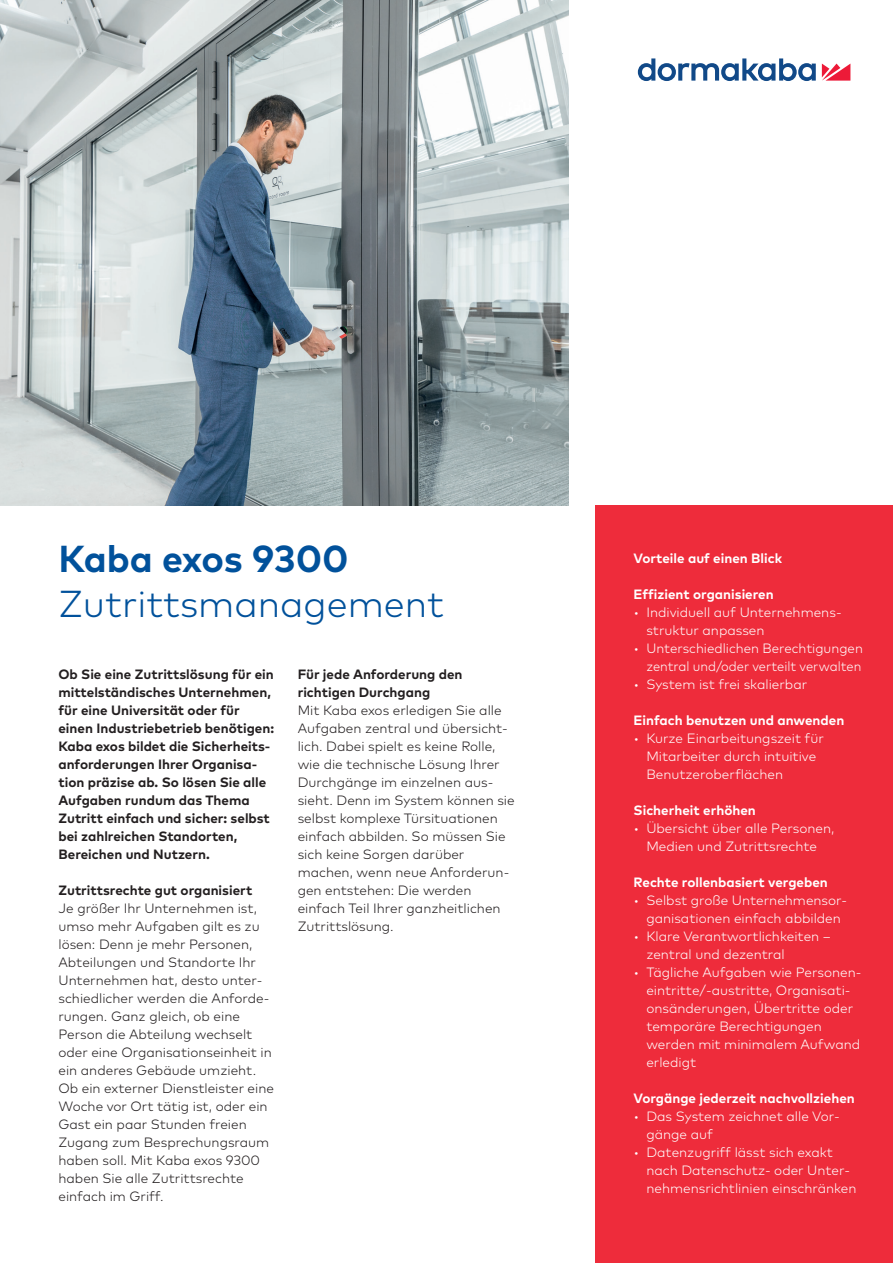
<style>
.page{position:relative;width:893px;height:1263px;background:#fff}
.page>*{position:absolute;margin:0;border:0;box-sizing:border-box;transform-origin:0 0}
.t1{font:300 37.5px "Mark Pro";color:#01519b}
.t2{font:700 37.5px "Mark Pro";color:#01519b}
.t3{font:300 13.5px/18px "Mark Pro";color:#231f20}
.t4{font:300 13.5px/18px "Mark Pro";color:#fff}
.t5{font:700 13.5px/18px "Mark Pro";color:#231f20}
.t6{font:700 13.5px "Mark Pro";color:#fff}
</style>
<div class="page">
<div style="left:595px;top:505px;width:298px;height:758px;background:#ee2c3b"></div>
<img style="left:0;top:0;width:569px;height:505px">
<svg style="left:822px;top:64px;width:28px;height:17px"></svg>
<svg style="left:638px;top:58px;width:178px;height:23px"></svg>
<h1 class="t2" style="left:58px;top:530px;width:292px">Kaba exos 9300</h1>
<h1 class="t1" style="left:58px;top:575px;width:387px">Zutrittsmanagement</h1>
<p class="t5" style="left:58px;top:664px;width:217px">Ob Sie eine Zutrittslösung für ein mittelständisches Unternehmen, für eine Universität oder für einen Industriebetrieb benötigen:<br>Kaba exos bildet die Sicherheits&shy;anforderungen Ihrer Organisa&shy;tion präzise ab. So lösen Sie alle<br>Aufgaben rundum das Thema<br>Zutritt einfach und sicher: selbst bei zahlreichen Standorten,<br>Bereichen und Nutzern.</p>
<p class="t5" style="left:58px;top:880px;width:195px">Zutrittsrechte gut organisiert</p>
<p class="t3" style="left:58px;top:899px;width:217px">Je größer Ihr Unternehmen ist, umso mehr Aufgaben gilt es zu lösen: Denn je mehr Personen,<br>Abteilungen und Standorte Ihr<br>Unternehmen hat, desto unter&shy;schiedlicher werden die Anforde&shy;rungen. Ganz gleich, ob eine<br>Person die Abteilung wechselt oder eine Organisationseinheit in ein anderes Gebäude umzieht.<br>Ob ein externer Dienstleister eine<br>Woche vor Ort tätig ist, oder ein<br>Gast ein paar Stunden freien<br>Zugang zum Besprechungsraum haben soll. Mit Kaba exos 9300 haben Sie alle Zutrittsrechte einfach im Griff.</p>
<p class="t5" style="left:298px;top:664px;width:166px">Für jede Anforderung den richtigen Durchgang</p>
<p class="t3" style="left:298px;top:700px;width:219px">Mit Kaba exos erledigen Sie alle<br>Aufgaben zentral und übersicht&shy;lich. Dabei spielt es keine Rolle, wie die technische Lösung Ihrer<br>Durchgänge im einzelnen aus&shy;sieht. Denn im System können sie selbst komplexe Türsituationen einfach abbilden. So müssen Sie sich keine Sorgen darüber machen, wenn neue Anforderun&shy;gen entstehen: Die werden einfach Teil Ihrer ganzheitlichen<br>Zutrittslösung.</p>
<p class="t6" style="left:634px;top:547px;width:150px">Vorteile auf einen Blick</p>
<p class="t6" style="left:634px;top:583px;width:142px">Effizient organisieren</p>
<p class="t4" style="left:646px;top:602px;width:197px;text-indent:-13px">• Individuell auf Unternehmens&shy;struktur anpassen</p>
<p class="t4" style="left:634px;top:638px;width:231px;text-align:right">• Unterschiedlichen Berechtigungen zentral und/oder verteilt verwalten</p>
<p class="t4" style="left:634px;top:674px;width:175px">• System ist frei skalierbar</p>
<p class="t6" style="left:634px;top:709px;width:212px">Einfach benutzen und anwenden</p>
<p class="t4" style="left:646px;top:728px;width:179px;text-indent:-13px">• Kurze Einarbeitungszeit für<br>Mitarbeiter durch intuitive<br>Benutzeroberflächen</p>
<p class="t6" style="left:634px;top:799px;width:124px">Sicherheit erhöhen</p>
<p class="t4" style="left:634px;top:818px;width:202px;text-align:center">• Übersicht über alle Personen,<br>Medien und Zutrittsrechte</p>
<p class="t6" style="left:634px;top:871px;width:196px">Rechte rollenbasiert vergeben</p>
<p class="t4" style="left:634px;top:890px;width:215px;text-align:center">• Selbst große Unternehmensor&shy;ganisationen einfach abbilden</p>
<p class="t4" style="left:646px;top:926px;width:186px;text-indent:-13px">• Klare Verantwortlichkeiten – zentral und dezentral</p>
<p class="t4" style="left:646px;top:962px;width:217px;text-indent:-13px">• Tägliche Aufgaben wie Personen&shy;eintritte/-austritte, Organisati&shy;onsänderungen, Übertritte oder temporäre Berechtigungen werden mit minimalem Aufwand erledigt</p>
<p class="t6" style="left:634px;top:1087px;width:223px">Vorgänge jederzeit nachvollziehen</p>
<p class="t4" style="left:646px;top:1106px;width:195px;text-indent:-13px">• Das System zeichnet alle Vor&shy;gänge auf</p>
<p class="t4" style="left:646px;top:1142px;width:212px;text-indent:-13px">• Datenzugriff lässt sich exakt nach Datenschutz- oder Unter&shy;nehmensrichtlinien einschränken</p>
</div>
